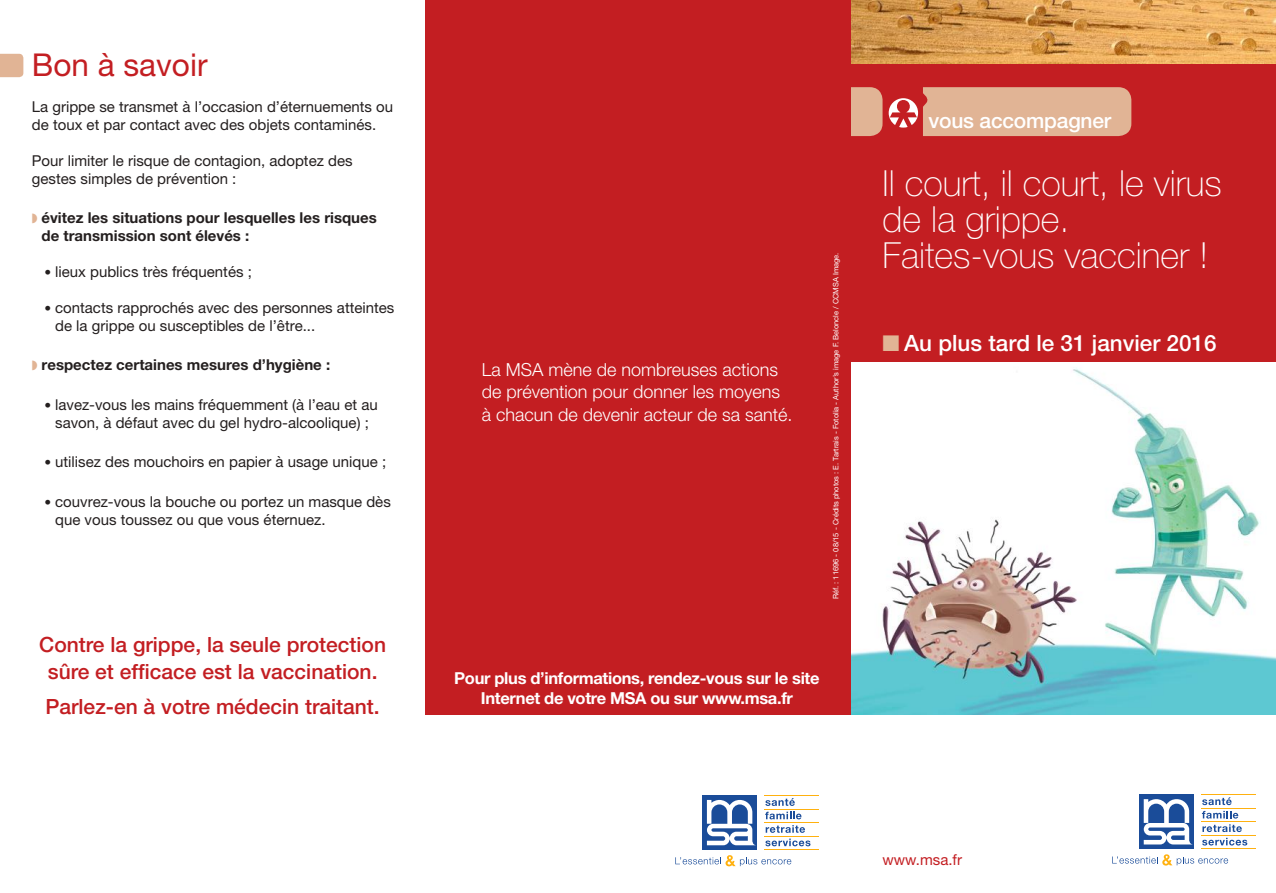
<style>
.page{position:relative;width:1276px;height:893px;background:#fff}
.page>*{position:absolute;margin:0;border:0;box-sizing:border-box;transform-origin:0 0}
.Titre{font:100 36px/36px "Helvetica Neue LT";color:#fff}
.RUBRIQUES{font:31.5px "Helvetica Neue LT";color:#c31e22}
.sous_titres{font:500 22.5px "Helvetica Neue LT";color:#fff}
.t1{font:500 21px/27px "Helvetica Neue LT";color:#c31e22;text-align:center}
.Cible{font:500 21px "Helvetica Neue LT";letter-spacing:-.01em;color:#fff}
.TEXTE_AU_DOS{font:300 18px/22.5px "Helvetica Neue LT";color:#fff}
.Signature4e{font:700 16.5px/19.8px "Helvetica Neue LT";letter-spacing:-.02em;color:#fff;text-align:center}
.TEXTE_COURANT{font:15px/18px "Helvetica Neue LT";color:#241f1f}
.TEXTE_COURANT-2{font:700 15px/18px "Helvetica Neue LT";color:#241f1f}
.Site_MSA_FR{font:15px "Helvetica Neue LT";color:#c31e22}
.t2{font:7.5px "Helvetica Neue LT";color:#fff}
.s1{font-size:13.5px}
.s2{color:#e1b495}
</style>
<div class="page">
<svg style="left:1202px;top:797px;width:29px;height:8px"></svg>
<svg style="left:1202px;top:811px;width:40px;height:21px"></svg>
<svg style="left:1202px;top:838px;width:45px;height:7px"></svg>
<hr style="left:1201px;top:794px;width:54px;height:1px;background:#ffb10f">
<hr style="left:1201px;top:808px;width:54px;height:1px;background:#ffb10f">
<hr style="left:1201px;top:821px;width:54px;height:1px;background:#ffb10f">
<hr style="left:1201px;top:835px;width:54px;height:1px;background:#ffb10f">
<hr style="left:1201px;top:848px;width:54px;height:1px;background:#ffb10f">
<div style="left:1139px;top:794px;width:54px;height:55px;background:#1a4c99"></div>
<svg style="left:1143px;top:799px;width:48px;height:45px"></svg>
<svg style="left:1112px;top:854px;width:116px;height:11px"></svg>
<img style="left:850px;top:361px;width:426px;height:353px">
<img style="left:850px;top:0;width:426px;height:64px">
<div style="left:841px;top:64px;width:435px;height:297px;background:#c31e22"></div>
<div style="left:851px;top:87px;width:31px;height:49px;background:#e1b495"></div>
<svg style="left:888px;top:87px;width:243px;height:49px;background:#dea389"></svg>
<svg style="left:765px;top:798px;width:30px;height:8px"></svg>
<svg style="left:765px;top:812px;width:36px;height:7px"></svg>
<svg style="left:765px;top:825px;width:40px;height:8px"></svg>
<svg style="left:765px;top:839px;width:45px;height:7px"></svg>
<hr style="left:764px;top:795px;width:54px;height:1px;background:#ffb10f">
<hr style="left:764px;top:809px;width:54px;height:1px;background:#ffb10f">
<hr style="left:764px;top:822px;width:54px;height:1px;background:#ffb10f">
<hr style="left:764px;top:836px;width:54px;height:1px;background:#ffb10f">
<hr style="left:764px;top:849px;width:54px;height:1px;background:#ffb10f">
<div style="left:702px;top:795px;width:55px;height:55px;background:#1a4c99"></div>
<svg style="left:707px;top:800px;width:48px;height:45px"></svg>
<svg style="left:675px;top:855px;width:116px;height:11px"></svg>
<div style="left:425px;top:0;width:425px;height:714px;background:#c31e22"></div>
<svg style="left:0;top:54px;width:23px;height:23px"></svg>
<p class="RUBRIQUES" style="left:32px;top:46px;width:177px">Bon à savoir</p>
<p class="TEXTE_COURANT" style="left:32px;top:97px;width:363px">La grippe se transmet à l’occasion d’éternuements ou de toux et par contact avec des objets contaminés.</p>
<p class="TEXTE_COURANT" style="left:32px;top:151px;width:322px">Pour limiter le risque de contagion, adoptez des gestes simples de prévention :</p>
<p class="TEXTE_COURANT-2" style="left:42px;top:208px;width:337px">évitez les situations pour lesquelles les risques de transmission sont élevés :</p>
<p class="TEXTE_COURANT" style="left:45px;top:262px;width:209px"><span class="s1">•</span> lieux publics très fréquentés ;</p>
<p class="TEXTE_COURANT" style="left:55px;top:298px;width:341px;text-indent:-11px"><span class="s1">•</span> contacts rapprochés avec des personnes atteintes de la grippe ou susceptibles de l’être...</p>
<p class="TEXTE_COURANT-2" style="left:42px;top:355px;width:290px">respectez certaines mesures d’hygiène :</p>
<p class="TEXTE_COURANT" style="left:45px;top:396px;width:335px;text-align:center"><span class="s1">•</span> lavez-vous les mains fréquemment (à l’eau et au savon, à défaut avec du gel hydro-alcoolique) ;</p>
<p class="TEXTE_COURANT" style="left:45px;top:452px;width:343px"><span class="s1">•</span> utilisez des mouchoirs en papier à usage unique ;</p>
<p class="TEXTE_COURANT" style="left:55px;top:492px;width:337px;text-indent:-11px"><span class="s1">•</span> couvrez-vous la bouche ou portez un masque dès que vous toussez ou que vous éternuez.</p>
<p class="t1" style="left:39px;top:630px;width:348px">Contre la grippe, la seule protection sûre et efficace est la vaccination.</p>
<p class="t1" style="left:46px;top:693px;width:336px">Parlez-en à votre médecin traitant.</p>
<p class="TEXTE_AU_DOS" style="left:482px;top:358px;width:312px">La MSA mène de nombreuses actions de prévention pour donner les moyens à chacun de devenir acteur de sa santé.</p>
<p class="t2" style="left:831px;top:599px;width:348px;rotate:-90deg">Réf. : 11696 - 08/15 - Crédits photos : E. Tartrais - Fotolia - Author’s image F. Beloncle / CCMSA Image.</p>
<p class="Signature4e" style="left:454px;top:668px;width:367px">Pour plus d’informations, rendez-vous sur le site<br>Internet de votre MSA ou sur www.msa.fr</p>
<p class="Cible" style="left:928px;top:108px;width:184px">vous accompagner</p>
<p class="Titre" style="left:882px;top:165px;width:341px">Il court, il court, le virus de la grippe.</p>
<p class="Titre" style="left:882px;top:237px;width:327px">Faites-vous vacciner !</p>
<p class="sous_titres" style="left:882px;top:329px;width:335px"><span class="s2">■</span> Au plus tard le 31 janvier 2016</p>
<p class="Site_MSA_FR" style="left:882px;top:850px;width:81px">www.msa.fr</p>
</div>
